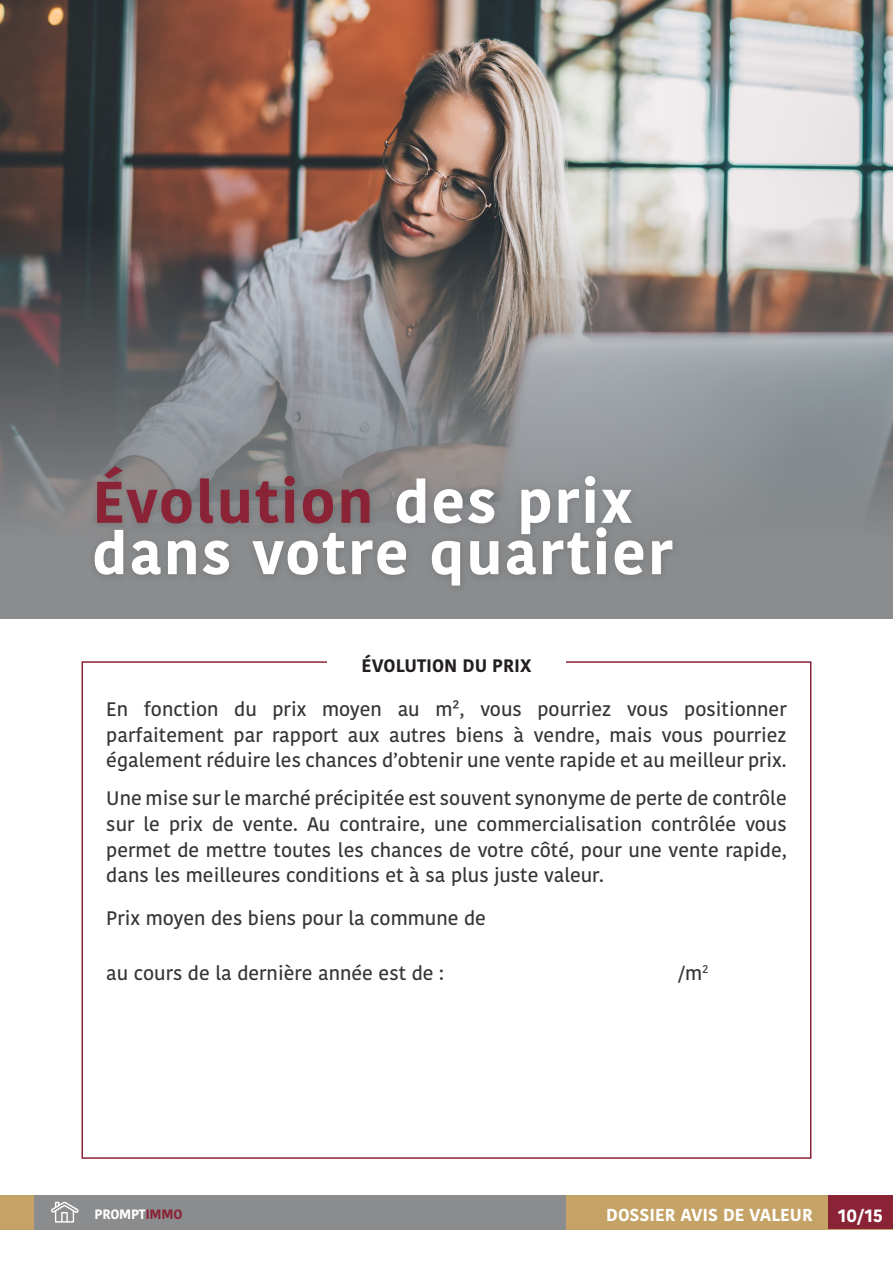
<style>
.page{position:relative;width:893px;height:1263px;background:#fff}
.page>*{position:absolute;margin:0;border:0;box-sizing:border-box;transform-origin:0 0}
.t1{font:700 58.5px "Kohinoor Bangla";letter-spacing:.04em;color:#fff}
.t2{font:700 58.5px "Kohinoor Bangla";letter-spacing:.04em;color:#8a2336}
.texte_courant{font:500 19.5px/25.5px "Kohinoor Bangla";color:#353535;text-align:justify}
.texte_courant-2{font:700 18px "Kohinoor Bangla";color:#231f20}
.t3{font:700 18px "Kohinoor Bangla";color:#fff}
.t4{font:700 17.25px "Kohinoor Bangla";color:#fff}
.t5{font:700 13.5px "Kohinoor Bangla";letter-spacing:-.02em;color:#fff}
.s1{color:#fff}
.s2{color:#8a2336}
</style>
<div class="page">
<div style="left:0;top:1195px;width:893px;height:34px;background:#c5a366"></div>
<div style="left:34px;top:1195px;width:532px;height:34px;background:#8a8c8e"></div>
<div style="left:828px;top:1195px;width:65px;height:34px;background:#8a2336"></div>
<svg style="left:51px;top:1201px;width:28px;height:21px"></svg>
<img style="left:0;top:0;width:893px;height:222px">
<svg style="left:0;top:222px;width:893px;height:397px;background:#868586"></svg>
<div style="left:87px;top:460px;width:594px;height:135px;background:#231f20;opacity:.2"></div>
<p class="t2" style="left:92px;top:451px;width:541px">Évolution <span class="s1">des prix</span></p>
<p class="t1" style="left:92px;top:502px;width:582px">dans votre quartier</p>
<p class="texte_courant-2" style="left:362px;top:650px;width:171px">ÉVOLUTION DU PRIX</p>
<p class="texte_courant" style="left:106px;top:696px;width:682px">En fonction du prix moyen au m², vous pourriez vous positionner parfaitement par rapport aux autres biens à vendre, mais vous pourriez également réduire les chances d’obtenir une vente rapide et au meilleur prix.</p>
<p class="texte_courant" style="left:106px;top:785px;width:682px">Une mise sur le marché précipitée est souvent synonyme de perte de contrôle sur le prix de vente. Au contraire, une commercialisation contrôlée vous permet de mettre toutes les chances de votre côté, pour une vente rapide, dans les meilleures conditions et à sa plus juste valeur.</p>
<p class="texte_courant" style="left:106px;top:904px;width:381px">Prix moyen des biens pour la commune de</p>
<p class="texte_courant" style="left:106px;top:960px;width:339px">au cours de la dernière année est de :</p>
<p class="texte_courant" style="left:678px;top:960px;width:31px">/m<sup>2</sup></p>
<p class="t5" style="left:95px;top:1203px;width:89px">PROMPT<span class="s2">IMMO</span></p>
<p class="t4" style="left:606px;top:1200px;width:208px">DOSSIER AVIS DE VALEUR</p>
<p class="t3" style="left:838px;top:1200px;width:47px">10/15</p>
</div>
